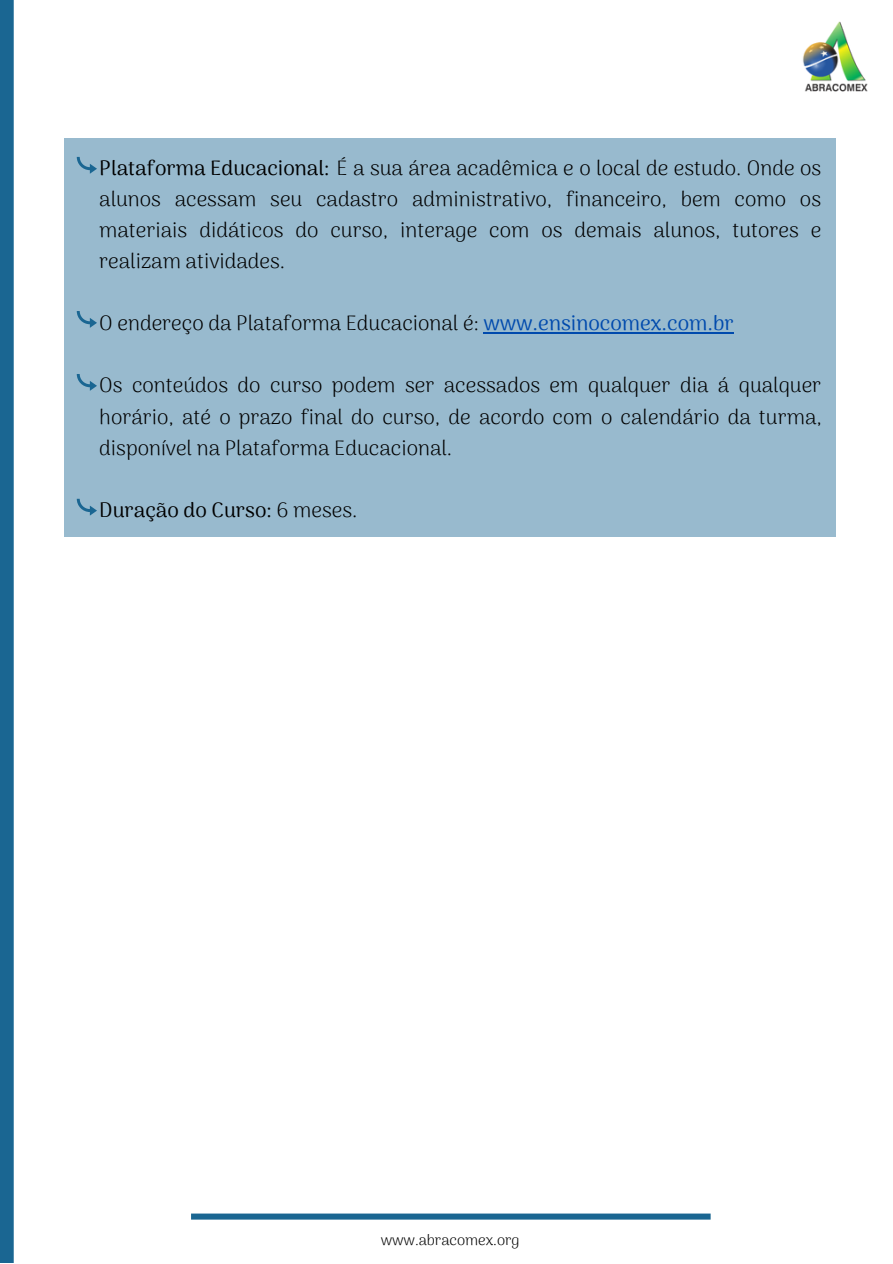
<style>
.page{position:relative;width:893px;height:1264px;background:#fff}
.page>*{position:absolute;margin:0;border:0;box-sizing:border-box;transform-origin:0 0}
.t1{font:300 21px/31px "Arima Madurai";color:#000;text-align:justify}
.t2{font:21px "Arima Madurai";color:#000}
.t3{font:300 15px "Arima Madurai";color:#000}
.s1{font-weight:400}
.s2{font-weight:400;color:#004aad}
.s3{font-weight:300}
</style>
<div class="page">
<div style="left:0;top:0;width:14px;height:1262px;background:#1a6692"></div>
<img style="left:803px;top:21px;width:65px;height:71px">
<svg style="left:191px;top:1213px;width:519px;height:6px;background:#2f749c"></svg>
<div style="left:64px;top:139px;width:771px;height:397px;background:#98bace"></div>
<hr style="left:483px;top:332px;width:250px;height:2px;background:#004aad">
<svg style="left:77px;top:157px;width:20px;height:17px"></svg>
<svg style="left:77px;top:311px;width:20px;height:17px"></svg>
<svg style="left:77px;top:374px;width:20px;height:17px"></svg>
<svg style="left:77px;top:499px;width:20px;height:16px"></svg>
<p class="t1" style="left:99px;top:152px;width:723px"><span class="s1">Plataforma Educacional:</span> É a sua área acadêmica e o local de estudo. Onde os alunos acessam seu cadastro administrativo, financeiro, bem como os materiais didáticos do curso, interage com os demais alunos, tutores e realizam atividades.</p>
<p class="t1" style="left:99px;top:307px;width:636px">O endereço da Plataforma Educacional é: <span class="s2">www.ensinocomex.com.br</span></p>
<p class="t1" style="left:99px;top:370px;width:724px">Os conteúdos do curso podem ser acessados em qualquer dia á qualquer horário, até o prazo final do curso, de acordo com o calendário da turma, disponível na Plataforma Educacional.</p>
<p class="t2" style="left:99px;top:497px;width:260px">Duração do Curso: <span class="s3">6 meses.</span></p>
<p class="t3" style="left:381px;top:1230px;width:140px">www.abracomex.org</p>
</div>
